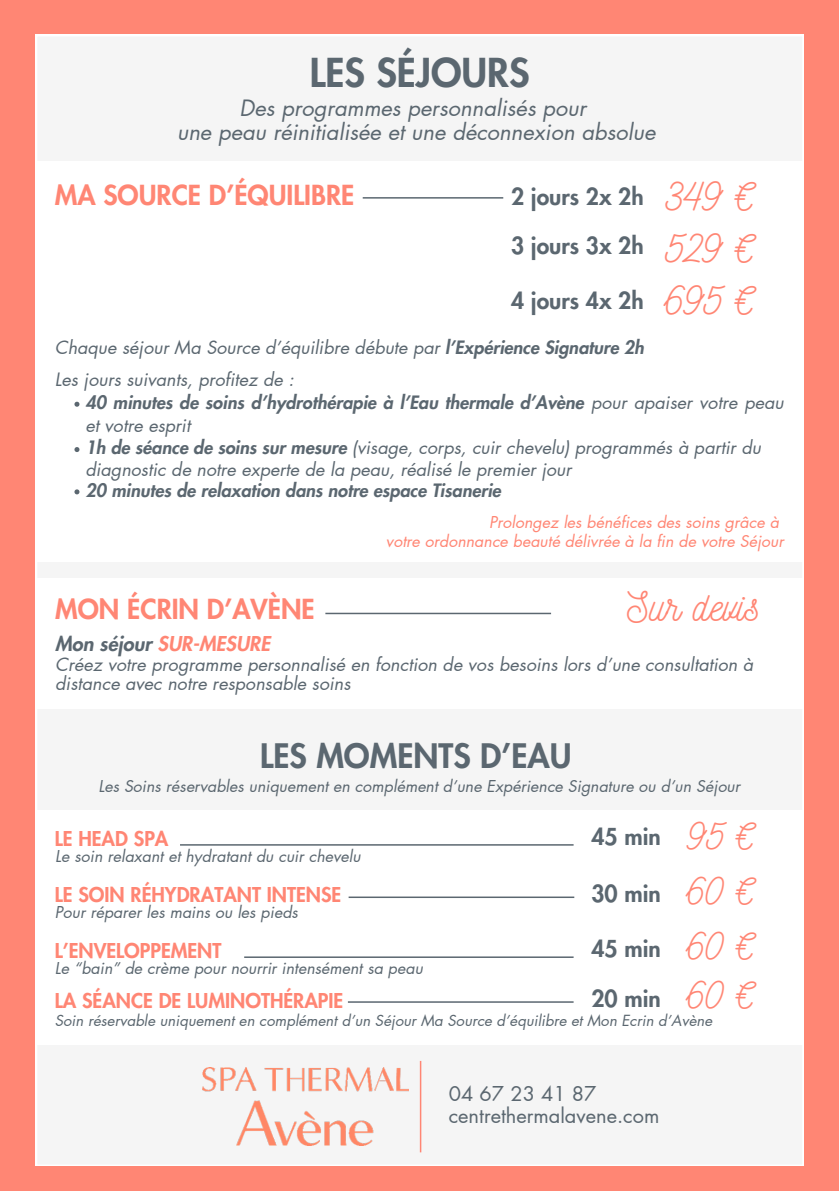
<style>
.page{position:relative;width:839px;height:1191px;background:#fff}
.page>*{position:absolute;margin:0;border:0;box-sizing:border-box;transform-origin:0 0}
.t1{font:40.6px "Nickainley";color:#ff8674}
.t2{font:800 39px "Futura LT Pro";color:#5b6770}
.t3{font:38.6px "Nickainley";color:#ff8674}
.t4{font:800 33px "Futura LT Pro";color:#5b6770}
.t5{font:800 27px "Futura LT Pro";color:#ff8674}
.t6{font:800 22.8px "Futura LT Pro";color:#5b6770}
.t7{font:italic 22px/24px "Futura LT Pro";color:#5b6770;text-align:center}
.t8{font:800 20px "Futura LT Pro";color:#ff8674}
.t9{font:20px "Futura LT Pro";color:#5b6770}
.t10{font:italic 800 20px "Futura LT Pro";color:#ff8674}
.t11{font:italic 18px/21.2px "Futura LT Pro";color:#5b6770}
.t12{font:italic 800 18px/23.2px "Futura LT Pro";color:#5b6770}
.t13{font:italic 16px "Futura LT Pro";color:#5b6770}
.t14{font:italic 16px "Futura LT Pro";color:#ff8674}
.t15{font:italic 15px "Futura LT Pro";color:#5b6770}
.s1{font-weight:800}
.s2{font-weight:400}
.s3{color:#5b6770}
</style>
<div class="page">
<div style="left:0;top:0;width:838px;height:1191px;background:#ff8674"></div>
<div style="left:36px;top:35px;width:767px;height:1131px;background:#f5f5f5"></div>
<div style="left:36px;top:161px;width:767px;height:401px;background:#fff"></div>
<hr style="left:363px;top:197px;width:140px;height:2px;background:#5b6770">
<div style="left:36px;top:578px;width:767px;height:130px;background:#fff"></div>
<hr style="left:325px;top:613px;width:226px;height:1px;background:#5b6770">
<img style="left:202px;top:1067px;width:206px;height:78px">
<hr style="left:420px;top:1061px;width:1px;height:91px;background:#ff8674">
<svg style="left:74px;top:402px;width:5px;height:5px"></svg>
<svg style="left:74px;top:447px;width:5px;height:5px"></svg>
<svg style="left:74px;top:489px;width:5px;height:5px"></svg>
<div style="left:35px;top:810px;width:768px;height:235px;background:#fff"></div>
<hr style="left:180px;top:844px;width:393px;height:2px;background:#5b6770">
<hr style="left:244px;top:956px;width:329px;height:2px;background:#5b6770">
<hr style="left:348px;top:1001px;width:225px;height:2px;background:#5b6770">
<hr style="left:348px;top:897px;width:226px;height:1px;background:#5b6770">
<h5 class="t2" style="left:310px;top:55px;width:221px">LES SÉJOURS</h5>
<h2 class="t7" style="left:177px;top:97px;width:480px">Des programmes personnalisés pour<br>une peau réinitialisée et une déconnexion absolue</h2>
<h1 class="t5" style="left:55px;top:182px;width:301px">MA SOURCE D’ÉQUILIBRE</h1>
<p class="t6" style="left:511px;top:186px;width:134px">2 jours 2x 2h</p>
<h5 class="t6" style="left:511px;top:236px;width:134px">3 jours 3x 2h</h5>
<h5 class="t6" style="left:511px;top:290px;width:134px">4 jours 4x 2h</h5>
<p class="t1" style="left:667px;top:170px;width:90px">349 €</p>
<p class="t1" style="left:666px;top:222px;width:90px">529 €</p>
<p class="t1" style="left:665px;top:275px;width:91px">695 €</p>
<h3 class="t11" style="left:55px;top:338px;width:590px">Chaque séjour Ma Source d’équilibre débute par <span class="s1">l’Expérience Signature 2h</span></h3>
<p class="t11" style="left:55px;top:369px;width:241px">Les jours suivants, profitez de :</p>
<p class="t12" style="left:85px;top:392px;width:700px">40 minutes de soins d’hydrothérapie à l’Eau thermale d’Avène <span class="s2">pour apaiser votre peau et votre esprit</span></p>
<p class="t11" style="left:85px;top:438px;width:677px"><span class="s1">1h de séance de soins sur mesure</span> (visage, corps, cuir chevelu) programmés à partir du diagnostic de notre experte de la peau, réalisé le premier jour</p>
<p class="t12" style="left:85px;top:479px;width:417px">20 minutes de relaxation dans notre espace Tisanerie</p>
<p class="t14" style="left:489px;top:515px;width:291px">Prolongez les bénéfices des soins grâce à</p>
<h4 class="t14" style="left:386px;top:533px;width:399px">votre ordonnance beauté délivrée à la fin de votre Séjour</h4>
<h6 class="t5" style="left:55px;top:597px;width:261px">MON ÉCRIN D’AVÈNE</h6>
<h2 class="t1" style="left:627px;top:580px;width:135px">Sur devis</h2>
<h2 class="t10" style="left:55px;top:635px;width:216px"><span class="s3">Mon séjour</span> SUR-MESURE</h2>
<p class="t11" style="left:55px;top:655px;width:699px;line-height:19.6px">Créez votre programme personnalisé en fonction de vos besoins lors d’une consultation à distance avec notre responsable soins</p>
<p class="t4" style="left:260px;top:741px;width:313px">LES MOMENTS D’EAU</p>
<h4 class="t13" style="left:98px;top:778px;width:643px">Les Soins réservables uniquement en complément d’une Expérience Signature ou d’un Séjour</h4>
<p class="t8" style="left:55px;top:829px;width:115px">LE HEAD SPA</p>
<p class="t6" style="left:591px;top:826px;width:71px">45 min</p>
<h2 class="t3" style="left:688px;top:811px;width:68px">95 €</h2>
<h5 class="t13" style="left:55px;top:849px;width:307px">Le soin relaxant et hydratant du cuir chevelu</h5>
<p class="t8" style="left:55px;top:886px;width:288px">LE SOIN RÉHYDRATANT INTENSE</p>
<h5 class="t6" style="left:591px;top:884px;width:71px">30 min</h5>
<h2 class="t3" style="left:688px;top:867px;width:69px">60 €</h2>
<h2 class="t13" style="left:55px;top:905px;width:245px">Pour réparer les mains ou les pieds</h2>
<p class="t8" style="left:55px;top:941px;width:168px">L’ENVELOPPEMENT</p>
<p class="t6" style="left:591px;top:938px;width:71px">45 min</p>
<p class="t3" style="left:688px;top:922px;width:69px">60 €</p>
<p class="t13" style="left:55px;top:961px;width:369px">Le “bain” de crème pour nourrir intensément sa peau</p>
<h2 class="t8" style="left:55px;top:992px;width:290px">LA SÉANCE DE LUMINOTHÉRAPIE</h2>
<p class="t6" style="left:591px;top:989px;width:71px">20 min</p>
<h5 class="t3" style="left:688px;top:971px;width:69px">60 €</h5>
<p class="t15" style="left:55px;top:1013px;width:659px">Soin réservable uniquement en complément d’un Séjour Ma Source d’équilibre et Mon Ecrin d’Avène</p>
<p class="t9" style="left:448px;top:1084px;width:149px">04 67 23 41 87</p>
<p class="t9" style="left:448px;top:1107px;width:212px">centrethermalavene.com</p>
</div>
